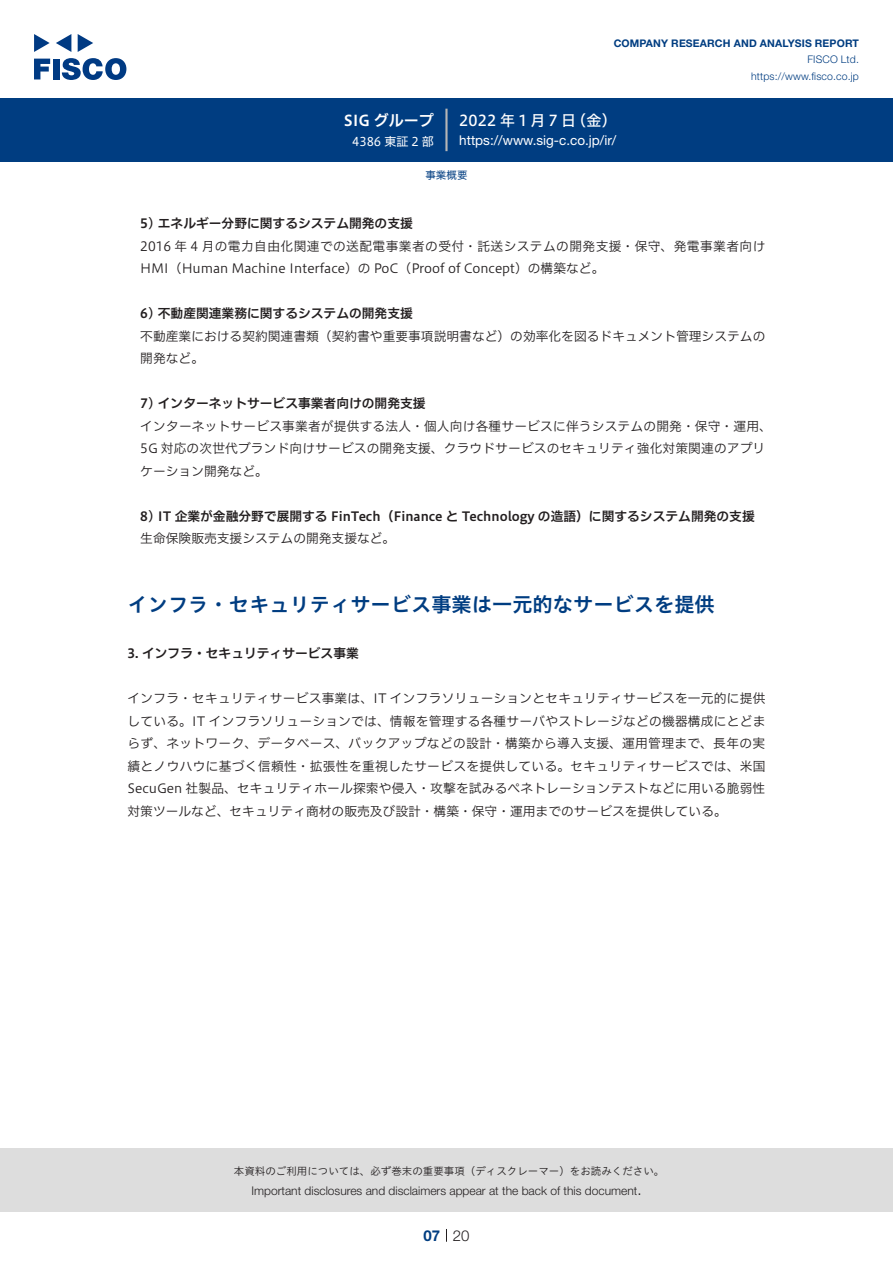
<style>
.page{position:relative;width:893px;height:1263px;background:#fff}
.page>*{position:absolute;margin:0;border:0;box-sizing:border-box;transform-origin:0 0}
.t1{font:20.25px "Hiragino UD Sans Std W6";color:#003d81}
.t2{font:15px "Hiragino UD Sans F Std N W5";letter-spacing:.195em;color:#fff}
.t3{font:15px "Hiragino UD Sans F Std N W6";color:#fff}
.t4{font:300 15px "Helvetica Neue LT Std";color:#231f20}
.t5{font:700 15px "Helvetica Neue LT Std";color:#003d81}
.t6{font:13.5px "Helvetica Neue LT Std";color:#fff}
.t7{font:12.75px/22.5px "Hiragino UD Sans F Std N W3";color:#231f20}
.t8{font:12.75px "Hiragino UD Sans F Std N W6";color:#231f20}
.t9{font:300 12px "Helvetica Neue LT Std";color:#231f20}
.t10{font:12px "Hiragino UD Sans F Std N W4";color:#fff}
.t11{font:10.5px "Hiragino UD Sans Std W3";color:#231f20}
.t12{font:700 10.5px "Helvetica Neue LT Std";letter-spacing:.015em;color:#003d81}
.t13{font:300 10.5px/16.5px "Helvetica Neue LT Std";letter-spacing:.015em;color:#003d81;text-align:right}
.t14{font:10.5px "Hiragino UD Sans F Std N W4";color:#003d81}
</style>
<div class="page">
<div style="left:0;top:1148px;width:893px;height:64px;background:#ddd"></div>
<svg style="left:34px;top:59px;width:16px;height:20px"></svg>
<div style="left:53px;top:59px;width:6px;height:20px;background:#003a83"></div>
<svg style="left:62px;top:58px;width:64px;height:22px"></svg>
<svg style="left:34px;top:34px;width:16px;height:18px"></svg>
<svg style="left:78px;top:34px;width:15px;height:18px"></svg>
<svg style="left:56px;top:34px;width:15px;height:18px"></svg>
<div style="left:0;top:98px;width:893px;height:64px;background:#003d81"></div>
<hr style="left:445px;top:109px;width:3px;height:42px;background:#b5b5b6">
<svg style="left:446px;top:1229px;width:1px;height:13px"></svg>
<p class="t3" style="left:344px;top:109px;width:91px">SIG グループ</p>
<p class="t10" style="left:352px;top:132px;width:83px">4386 東証 2 部</p>
<p class="t12" style="left:614px;top:37px;width:247px">COMPANY RESEARCH AND ANALYSIS REPORT</p>
<p class="t13" style="left:751px;top:51px;width:109px">FISCO Ltd. https://www.fisco.co j p.</p>
<p class="t2" style="left:459px;top:109px;width:118px">2022年1月7日</p>
<p class="t2" style="left:571px;top:109px;width:47px">（金(</p>
<p class="t6" style="left:459px;top:132px;width:159px">h t t p s : / / w w w . s i g .c- c o j p. /i r/</p>
<p class="t14" style="left:425px;top:167px;width:43px">事業概要</p>
<p class="t8" style="left:140px;top:214px;width:274px">5) エネルギー分野に関するシステム開発の支援</p>
<p class="t7" style="left:140px;top:234px;width:627px">2016 年 4 月の電力自由化関連での送配電事業者の受付・託送システムの開発支援・保守、発電事業者向け<br>HMI（Human Machine Interface）の PoC（Proof of Concept）の構築など。</p>
<p class="t8" style="left:140px;top:304px;width:274px">6) 不動産関連業務に関するシステムの開発支援</p>
<p class="t7" style="left:140px;top:324px;width:627px">不動産業における契約関連書類（契約書や重要事項説明書など）の効率化を図るドキュメント管理システムの開発など。</p>
<p class="t8" style="left:140px;top:394px;width:287px">7) インターネットサービス事業者向けの開発支援</p>
<p class="t7" style="left:140px;top:414px;width:633px">インターネットサービス事業者が提供する法人・個人向け各種サービスに伴うシステムの開発・保守・運用、<br>5G 対応の次世代ブランド向けサービスの開発支援、クラウドサービスのセキュリティ強化対策関連のアプリケーション開発など。</p>
<p class="t8" style="left:140px;top:506px;width:616px">8) IT 企業が金融分野で展開する FinTech（Finance と Technology の造語）に関するシステム開発の支援</p>
<p class="t7" style="left:140px;top:526px;width:257px">生命保険販売支援システムの開発支援など。</p>
<h1 class="t1" style="left:128px;top:589px;width:589px">インフラ・セキュリティサービス事業は一元的なサービスを提供</h1>
<p class="t8" style="left:128px;top:643px;width:233px">3. インフラ・セキュリティサービス事業</p>
<p class="t7" style="left:128px;top:686px;width:639px;text-align:justify">インフラ・セキュリティサービス事業は、IT インフラソリューションとセキュリティサービスを一元的に提供している。IT インフラソリューションでは、情報を管理する各種サーバやストレージなどの機器構成にとどまらず、ネットワーク、データベース、バックアップなどの設計・構築から導入支援、運用管理まで、長年の実績とノウハウに基づく信頼性・拡張性を重視したサービスを提供している。セキュリティサービスでは、米国SecuGen 社製品、セキュリティホール探索や侵入・攻撃を試みるペネトレーションテストなどに用いる脆弱性対策ツールなど、セキュリティ商材の販売及び設計・構築・保守・運用までのサービスを提供している。</p>
<p class="t11" style="left:234px;top:1163px;width:432px">本資料のご利用については、必ず巻末の重要事項（ディスクレーマー）をお読みください。</p>
<p class="t4" style="left:637px;top:1180px;width:6px">.</p>
<p class="t9" style="left:251px;top:1183px;width:387px">Important disclosures and disclaimers appear at the back of this document</p>
<p class="t5" style="left:423px;top:1226px;width:18px">07</p>
<p class="t4" style="left:453px;top:1226px;width:18px">20</p>
</div>
